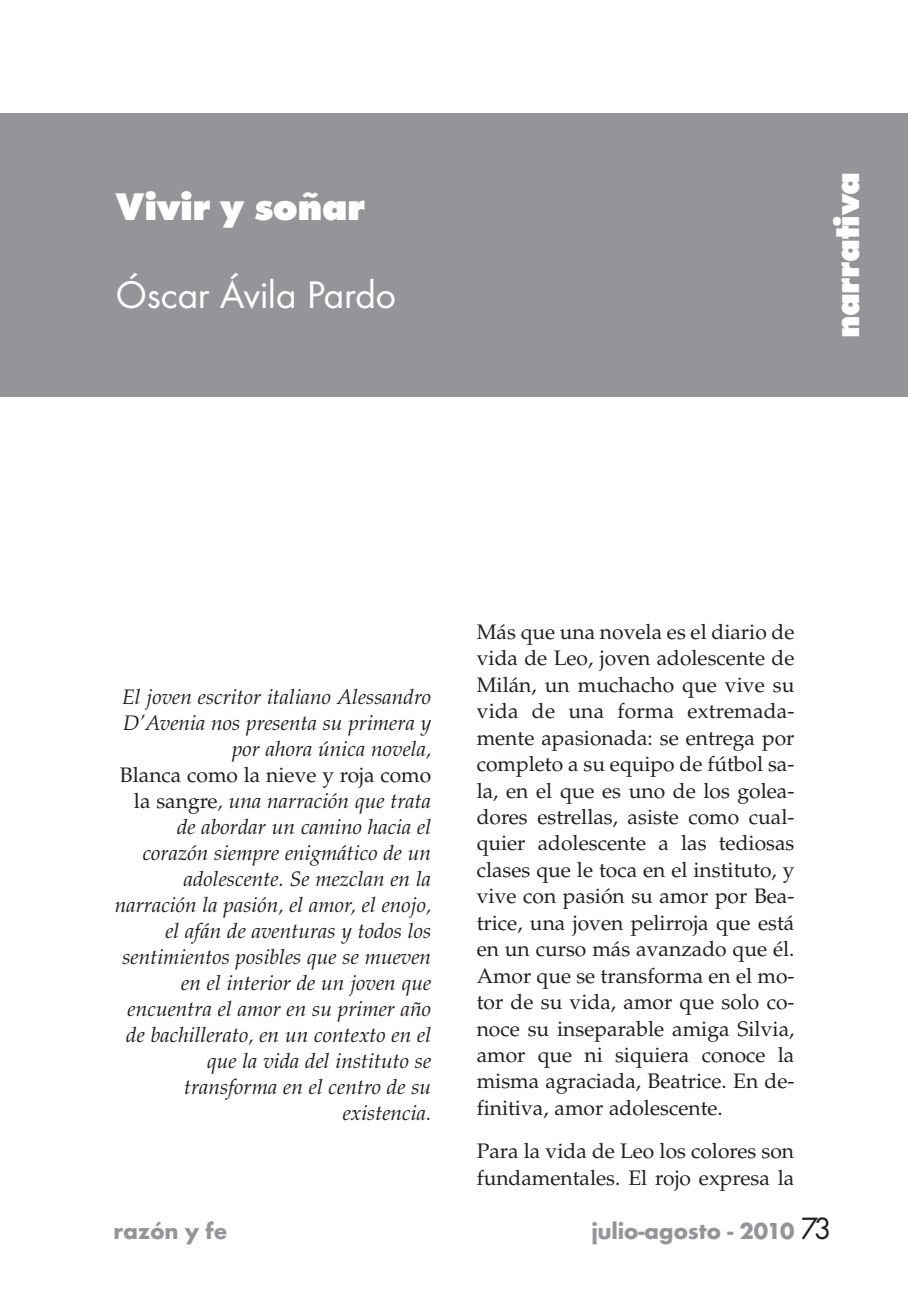
<style>
.page{position:relative;width:908px;height:1304px;background:#fff}
.page>*{position:absolute;margin:0;border:0;box-sizing:border-box;transform-origin:0 0}
.t1{font:40px "Futura T";letter-spacing:-.01em;color:#fff}
.t2{font:800 40px "Futura T";letter-spacing:-.015em;color:#fff}
.t3{font:800 36px "Futura T";letter-spacing:-.015em;color:#fff}
.t4{font:700 24px "Futura T";letter-spacing:-.01em;color:#939598}
.t5{font:21px/26.4px "Palatino";color:#231f20;text-align:justify}
.t6{font:italic 21px/26px "Palatino";color:#231f20;text-align:right}
.s1{font-style:normal}
.s2{font-weight:400;font-size:32px;color:#231f20}
</style>
<div class="page">
<div style="left:0;top:113px;width:907px;height:284px;background:#939598"></div>
<h1 class="t2" style="left:115px;top:191px;width:251px">Vivir y soñar</h1>
<h1 class="t1" style="left:115px;top:278px;width:282px">Óscar Ávila Pardo</h1>
<h2 class="t3" style="left:832px;top:338px;width:168px;rotate:-90deg">narrativa</h2>
<p class="t6" style="left:122px;top:686px;width:310px">El joven escritor italiano Alessandro<br>D’Avenia nos presenta su primera y por ahora única novela,</p>
<p class="t6" style="left:115px;top:764px;width:318px"><span class="s1">Blanca como la nieve y roja como la sangre</span>, una narración que trata de abordar un camino hacia el corazón siempre enigmático de un adolescente. Se mezclan en la narración la pasión, el amor, el enojo, el afán de aventuras y todos los sentimientos posibles que se mueven en el interior de un joven que encuentra el amor en su primer año de bachillerato, en un contexto en el que la vida del instituto se transforma en el centro de su existencia.</p>
<p class="t5" style="left:476px;top:621px;width:319px">Más que una novela es el diario de vida de Leo, joven adolescente de Milán, un muchacho que vive su vida de una forma extremada&shy;mente apasionada: se entrega por completo a su equipo de fútbol sa&shy;la, en el que es uno de los golea&shy;dores estrellas, asiste como cual&shy;quier adolescente a las tediosas clases que le toca en el instituto, y vive con pasión su amor por Bea&shy;trice, una joven pelirroja que está en un curso más avanzado que él.<br>Amor que se transforma en el mo&shy;tor de su vida, amor que solo co&shy;noce su inseparable amiga Silvia, amor que ni siquiera conoce la misma agraciada, Beatrice. En de&shy;finitiva, amor adolescente.</p>
<p class="t5" style="left:476px;top:1140px;width:319px">Para la vida de Leo los colores son fundamentales. El rojo expresa la</p>
<p class="t4" style="left:113px;top:1217px;width:115px">razón y fe</p>
<p class="t4" style="left:591px;top:1217px;width:242px">julio-agosto - 2010 <span class="s2">73</span></p>
</div>
